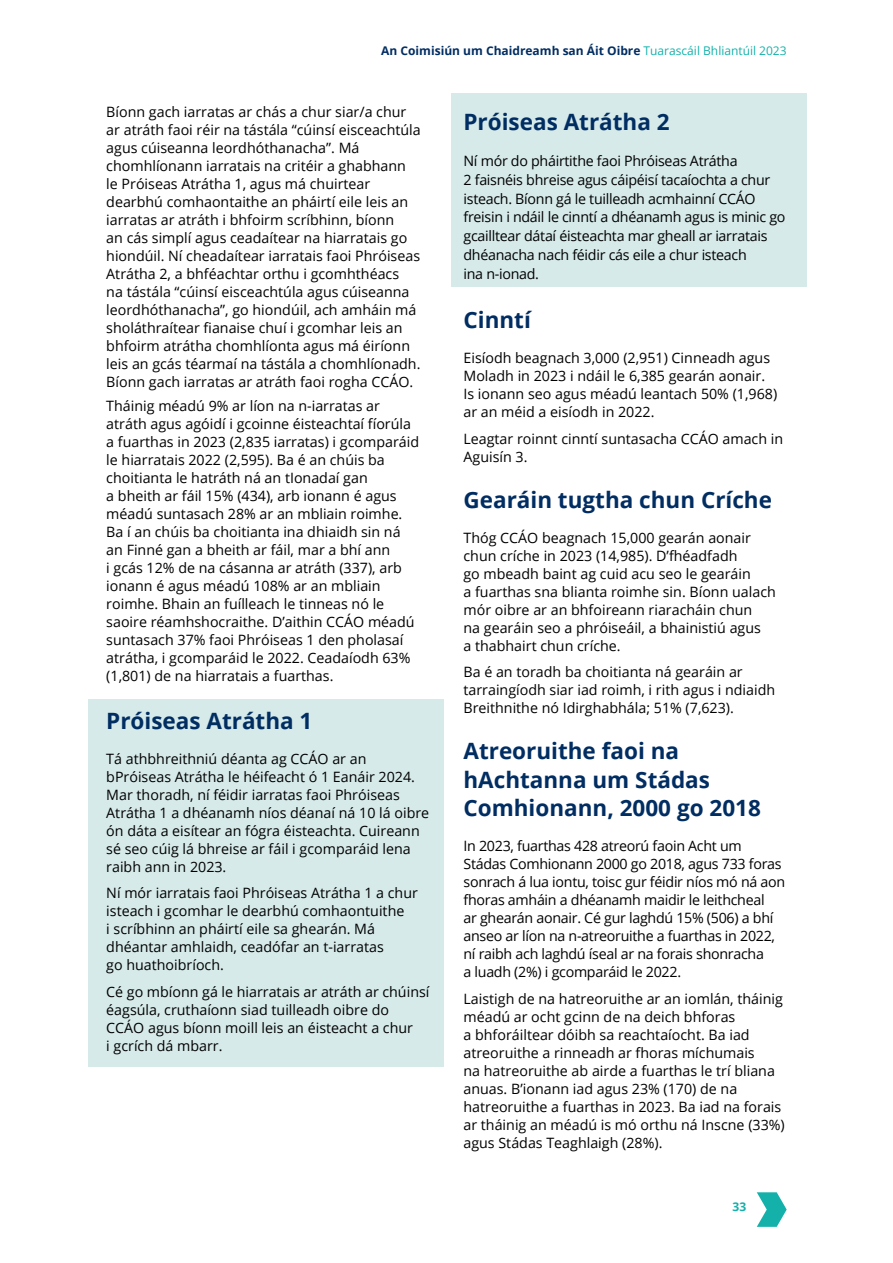
<style>
.page{position:relative;width:893px;height:1263px;background:#fff}
.page>*{position:absolute;margin:0;border:0;box-sizing:border-box;transform-origin:0 0}
.WRC_Sub_1_2024{font:700 22.5px/28.5px "Open Sans";color:#002d62}
.WRC_body_2024{font:14.25px/18px "Open Sans";color:#000}
.WRC_body_2024-2{font:14.25px/18px "Open Sans";letter-spacing:-.02em;color:#000}
.t1{font:700 12px "Open Sans";color:#002d62}
.t2{font:700 12px "Open Sans";color:#14b1aa}
.s1{font-weight:400;color:#14b1aa}
</style>
<div class="page">
<svg style="left:757px;top:1192px;width:30px;height:35px"></svg>
<div style="left:88px;top:699px;width:356px;height:368px;background:#d6eae9"></div>
<div style="left:451px;top:94px;width:355px;height:193px;background:#d6eae9"></div>
<p class="t1" style="left:381px;top:43px;width:407px">An Coimisiún um Chaidreamh san Áit Oibre <span class="s1">Tuarascáil Bhliantúil 2023</span></p>
<p class="WRC_body_2024" style="left:106px;top:103px;width:316px">Bíonn gach iarratas ar chás a chur siar/a chur ar atráth faoi réir na tástála “cúinsí eisceachtúla agus cúiseanna leordhóthanacha”. Má chomhlíonann iarratais na critéir a ghabhann le Próiseas Atrátha 1, agus má chuirtear dearbhú comhaontaithe an pháirtí eile leis an iarratas ar atráth i bhfoirm scríbhinn, bíonn<br>an cás simplí agus ceadaítear na hiarratais go hiondúil. Ní cheadaítear iarratais faoi Phróiseas Atrátha 2, a bhféachtar orthu i gcomhthéacs<br>na tástála “cúinsí eisceachtúla agus cúiseanna leordhóthanacha”, go hiondúil, ach amháin má sholáthraítear fianaise chuí i gcomhar leis an bhfoirm atrátha chomhlíonta agus má éiríonn leis an gcás téarmaí na tástála a chomhlíonadh.<br>Bíonn gach iarratas ar atráth faoi rogha CCÁO.</p>
<p class="WRC_body_2024" style="left:106px;top:397px;width:314px">Tháinig méadú 9% ar líon na n-iarratas ar atráth agus agóidí i gcoinne éisteachtaí fíorúla a fuarthas in 2023 (2,835 iarratas) i gcomparáid le hiarratais 2022 (2,595). Ba é an chúis ba choitianta le hatráth ná an tIonadaí gan<br>a bheith ar fáil 15% (434), arb ionann é agus méadú suntasach 28% ar an mbliain roimhe.<br>Ba í an chúis ba choitianta ina dhiaidh sin ná an Finné gan a bheith ar fáil, mar a bhí ann<br>i gcás 12% de na cásanna ar atráth (337), arb ionann é agus méadú 108% ar an mbliain roimhe. Bhain an fuílleach le tinneas nó le saoire réamhshocraithe. D’aithin CCÁO méadú suntasach 37% faoi Phróiseas 1 den pholasaí atrátha, i gcomparáid le 2022. Ceadaíodh 63% (1,801) de na hiarratais a fuarthas.</p>
<p class="WRC_Sub_1_2024" style="left:106px;top:705px;width:208px">Próiseas Atrátha 1</p>
<p class="WRC_body_2024" style="left:106px;top:749px;width:324px">Tá athbhreithniú déanta ag CCÁO ar an bPróiseas Atrátha le héifeacht ó 1 Eanáir 2024.<br>Mar thoradh, ní féidir iarratas faoi Phróiseas Atrátha 1 a dhéanamh níos déanaí ná 10 lá oibre ón dáta a eisítear an fógra éisteachta. Cuireann sé seo cúig lá bhreise ar fáil i gcomparáid lena raibh ann in 2023.</p>
<p class="WRC_body_2024" style="left:106px;top:883px;width:313px">Ní mór iarratais faoi Phróiseas Atrátha 1 a chur isteach i gcomhar le dearbhú comhaontuithe<br>i scríbhinn an pháirtí eile sa ghearán. Má dhéantar amhlaidh, ceadófar an t-iarratas<br>go huathoibríoch.</p>
<p class="WRC_body_2024" style="left:106px;top:982px;width:325px">Cé go mbíonn gá le hiarratais ar atráth ar chúinsí éagsúla, cruthaíonn siad tuilleadh oibre do CCÁO agus bíonn moill leis an éisteacht a chur<br>i gcrích dá mbarr.</p>
<p class="WRC_Sub_1_2024" style="left:463px;top:107px;width:208px">Próiseas Atrátha 2</p>
<p class="WRC_body_2024-2" style="left:463px;top:151px;width:324px;line-height:18.8px">Ní mór do pháirtithe faoi Phróiseas Atrátha<br>2 faisnéis bhreise agus cáipéisí tacaíochta a chur isteach. Bíonn gá le tuilleadh acmhainní CCÁO freisin i ndáil le cinntí a dhéanamh agus is minic go gcailltear dátaí éisteachta mar gheall ar iarratais dhéanacha nach féidir cás eile a chur isteach<br>ina n-ionad.</p>
<p class="WRC_Sub_1_2024" style="left:463px;top:305px;width:69px">Cinntí</p>
<p class="WRC_body_2024" style="left:463px;top:349px;width:315px">Eisíodh beagnach 3,000 (2,951) Cinneadh agus Moladh in 2023 i ndáil le 6,385 gearán aonair.<br>Is ionann seo agus méadú leantach 50% (1,968) ar an méid a eisíodh in 2022.</p>
<p class="WRC_body_2024" style="left:463px;top:429px;width:321px">Leagtar roinnt cinntí suntasacha CCÁO amach in<br>Aguisín 3.</p>
<p class="WRC_Sub_1_2024" style="left:463px;top:485px;width:310px">Gearáin tugtha chun Críche</p>
<p class="WRC_body_2024" style="left:463px;top:528px;width:314px">Thóg CCÁO beagnach 15,000 gearán aonair chun críche in 2023 (14,985). D’fhéadfadh<br>go mbeadh baint ag cuid acu seo le gearáin<br>a fuarthas sna blianta roimhe sin. Bíonn ualach mór oibre ar an bhfoireann riaracháin chun<br>na gearáin seo a phróiseáil, a bhainistiú agus<br>a thabhairt chun críche.</p>
<p class="WRC_body_2024" style="left:463px;top:663px;width:313px">Ba é an toradh ba choitianta ná gearáin ar tarraingíodh siar iad roimh, i rith agus i ndiaidh<br>Breithnithe nó Idirghabhála; 51% (7,623).</p>
<p class="WRC_Sub_1_2024" style="left:463px;top:736px;width:299px">Atreoruithe faoi na hAchtanna um Stádas<br>Comhionann, 2000 go 2018</p>
<p class="WRC_body_2024-2" style="left:463px;top:836px;width:323px">In 2023, fuarthas 428 atreorú faoin Acht um Stádas Comhionann 2000 go 2018, agus 733 foras sonrach á lua iontu, toisc gur féidir níos mó ná aon fhoras amháin a dhéanamh maidir le leithcheal<br>ar ghearán aonair. Cé gur laghdú 15% (506) a bhí anseo ar líon na n-atreoruithe a fuarthas in 2022, ní raibh ach laghdú íseal ar na forais shonracha<br>a luadh (2%) i gcomparáid le 2022.</p>
<p class="WRC_body_2024" style="left:463px;top:989px;width:323px">Laistigh de na hatreoruithe ar an iomlán, tháinig méadú ar ocht gcinn de na deich bhforas<br>a bhforáiltear dóibh sa reachtaíocht. Ba iad atreoruithe a rinneadh ar fhoras míchumais<br>na hatreoruithe ab airde a fuarthas le trí bliana anuas. B’ionann iad agus 23% (170) de na hatreoruithe a fuarthas in 2023. Ba iad na forais ar tháinig an méadú is mó orthu ná Inscne (33%) agus Stádas Teaghlaigh (28%).</p>
<p class="t2" style="left:733px;top:1198px;width:15px">33</p>
</div>
